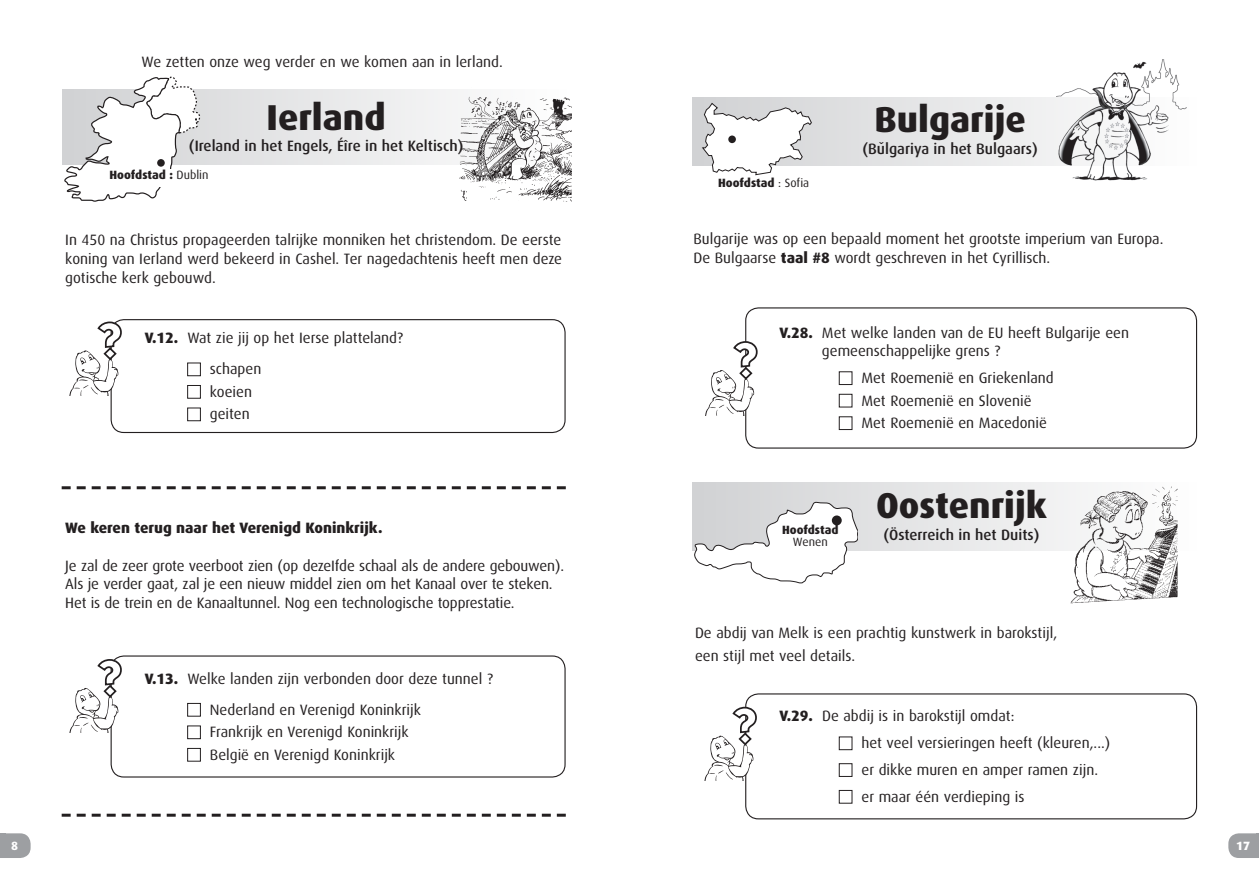
<style>
.page{position:relative;width:1259px;height:893px;background:#fff}
.page>*{position:absolute;margin:0;border:0;box-sizing:border-box;transform-origin:0 0}
.t1{font:800 36px "Dax";color:#231f20}
.t2{font:15px/18.8px "Dax";color:#231f20}
.t3{font:500 15px "Dax";color:#231f20}
.t4{font:800 15px "Dax";color:#231f20}
.t5{font:800 12px "Dax";color:#231f20}
.t6{font:12px "Dax";color:#231f20}
.t7{font:800 12px "Dax";color:#fff}
.s1{font-weight:400}
.s2{font-weight:800}
</style>
<div class="page">
<svg style="left:5px;top:833px;width:26px;height:25px"></svg>
<div style="left:0;top:833px;width:5px;height:25px;background:#9d9fa2"></div>
<div style="left:62px;top:89px;width:504px;height:76px;background:#e8e9ea"></div>
<svg style="left:63px;top:76px;width:138px;height:126px"></svg>
<div style="left:108px;top:169px;width:111px;height:17px;background:#fff"></div>
<div style="left:187px;top:703px;width:14px;height:13px;border:1px solid #231f20"></div>
<div style="left:187px;top:725px;width:14px;height:14px;border:1px solid #231f20"></div>
<div style="left:187px;top:748px;width:14px;height:13px;border:1px solid #231f20"></div>
<div style="left:111px;top:655px;width:454px;height:122px;border:1px solid #231f20;border-radius:13px"></div>
<svg style="left:69px;top:658px;width:53px;height:75px"></svg>
<div style="left:187px;top:363px;width:14px;height:13px;border:1px solid #231f20"></div>
<div style="left:187px;top:385px;width:14px;height:14px;border:1px solid #231f20"></div>
<div style="left:187px;top:408px;width:14px;height:13px;border:1px solid #231f20"></div>
<div style="left:111px;top:319px;width:454px;height:114px;border:1px solid #231f20;border-radius:13px"></div>
<img style="left:457px;top:89px;width:114px;height:113px">
<div style="left:155px;top:157px;width:12px;height:11px;background:#fff;border-radius:50%"></div>
<div style="left:157px;top:159px;width:8px;height:8px;background:#231f20;border-radius:50%"></div>
<svg style="left:62px;top:486px;width:504px;height:3px"></svg>
<svg style="left:62px;top:814px;width:504px;height:3px"></svg>
<svg style="left:69px;top:321px;width:53px;height:74px"></svg>
<svg style="left:1228px;top:833px;width:28px;height:25px"></svg>
<hr style="left:1256px;top:833px;width:3px;height:25px;background:#9d9fa2">
<div style="left:839px;top:736px;width:13px;height:14px;border:1px solid #231f20"></div>
<div style="left:839px;top:763px;width:13px;height:14px;border:1px solid #231f20"></div>
<div style="left:839px;top:790px;width:13px;height:14px;border:1px solid #231f20"></div>
<div style="left:745px;top:693px;width:452px;height:126px;border:1px solid #231f20;border-radius:13px"></div>
<svg style="left:704px;top:706px;width:53px;height:75px"></svg>
<svg style="left:692px;top:483px;width:371px;height:68px;fill:#e7e7e8"></svg>
<svg style="left:693px;top:501px;width:164px;height:83px"></svg>
<div style="left:832px;top:515px;width:9px;height:10px;background:#231f20;border-radius:50%"></div>
<img style="left:1063px;top:482px;width:115px;height:122px">
<svg style="left:692px;top:98px;width:495px;height:68px;background:#e5e5e6"></svg>
<img style="left:1057px;top:60px;width:129px;height:121px">
<svg style="left:701px;top:103px;width:111px;height:72px"></svg>
<div style="left:728px;top:136px;width:8px;height:7px;background:#231f20;border-radius:50%"></div>
<div style="left:839px;top:371px;width:13px;height:14px;border:1px solid #231f20"></div>
<div style="left:839px;top:394px;width:13px;height:13px;border:1px solid #231f20"></div>
<div style="left:839px;top:416px;width:13px;height:14px;border:1px solid #231f20"></div>
<div style="left:745px;top:307px;width:452px;height:142px;border:1px solid #231f20;border-radius:13px"></div>
<svg style="left:705px;top:340px;width:53px;height:75px"></svg>
<p class="t7" style="left:11px;top:839px;width:8px">8</p>
<p class="t2" style="left:142px;top:53px;width:363px">We zetten onze weg verder en we komen aan in lerland.</p>
<h1 class="t1" style="left:267px;top:97px;width:121px">Ierland</h1>
<p class="t3" style="left:189px;top:138px;width:276px">(Ireland in het Engels, Éîre in het Keltisch)</p>
<p class="t5" style="left:109px;top:168px;width:100px">Hoofdstad : <span class="s1">Dublin</span></p>
<p class="t2" style="left:65px;top:231px;width:498px;text-align:justify">In 450 na Christus propageerden talrijke monniken het christendom. De eerste koning van Ierland werd bekeerd in Cashel. Ter nagedachtenis heeft men deze gotische kerk gebouwd.</p>
<p class="t2" style="left:210px;top:323px;width:195px;line-height:31px;text-indent:-65px"><span class="s2">V.12.</span> Wat zie jij op het Ierse platteland? schapen</p>
<p class="t2" style="left:210px;top:380px;width:44px;line-height:22.5px">koeien geiten</p>
<p class="t4" style="left:65px;top:519px;width:319px">We keren terug naar het Verenigd Koninkrijk.</p>
<p class="t2" style="left:65px;top:556px;width:500px">Je zal de zeer grote veerboot zien (op dezeIfde schaal als de andere gebouwen).<br>Als je verder gaat, zal je een nieuw middel zien om het Kanaal over te steken.<br>Het is de trein en de Kanaaltunnel. Nog een technologische topprestatie.</p>
<p class="t2" style="left:145px;top:663px;width:350px;line-height:31px;text-align:center"><span class="s2">V.13.</span> Welke landen zijn verbonden door deze tunnel ?<br>Nederland en Verenigd Koninkrijk</p>
<p class="t2" style="left:210px;top:721px;width:200px;line-height:22.5px">Frankrijk en Verenigd Koninkrijk<br>België en Verenigd Koninkrijk</p>
<p class="t5" style="left:718px;top:176px;width:93px">Hoofdstad <span class="s1">: Sofia</span></p>
<h1 class="t1" style="left:874px;top:99px;width:153px">Bulgarije</h1>
<p class="t3" style="left:862px;top:140px;width:177px">(Bulgariya in het Bulgaars)</p>
<p class="t3" style="left:879px;top:139px;width:5px">ˇ</p>
<p class="t2" style="left:693px;top:229px;width:471px">Bulgarije was op een bepaald moment het grootste imperium van Europa.<br>De Bulgaarse <span class="s2">taal #8</span> wordt geschreven in het Cyrillisch.</p>
<p class="t2" style="left:822px;top:324px;width:308px;line-height:18px;text-indent:-43px"><span class="s2">V.28.</span> Met welke landen van de EU heeft Bulgarije een gemeenschappelijke grens ?</p>
<p class="t2" style="left:861px;top:367px;width:194px;line-height:22.5px">Met Roemenië en Griekenland<br>Met Roemenië en Slovenië<br>Met Roemenië en Macedonië</p>
<p class="t5" style="left:782px;top:523px;width:58px">Hoofdstad</p>
<p class="t6" style="left:793px;top:535px;width:36px">Wenen</p>
<h1 class="t1" style="left:876px;top:485px;width:172px">Oostenrijk</h1>
<p class="t3" style="left:883px;top:526px;width:157px">(Österreich in het Duits)</p>
<p class="t2" style="left:695px;top:622px;width:364px;line-height:23px">De abdij van Melk is een prachtig kunstwerk in barokstijl, een stijl met veel details.</p>
<p class="t2" style="left:861px;top:703px;width:250px;line-height:26.7px;text-indent:-82px"><span class="s2">V.29.</span> De abdij is in barokstijl omdat:<br>het veel versieringen heeft (kleuren,...) er dikke muren en amper ramen zijn. er maar één verdieping is</p>
<p class="t7" style="left:1236px;top:839px;width:15px">17</p>
</div>
